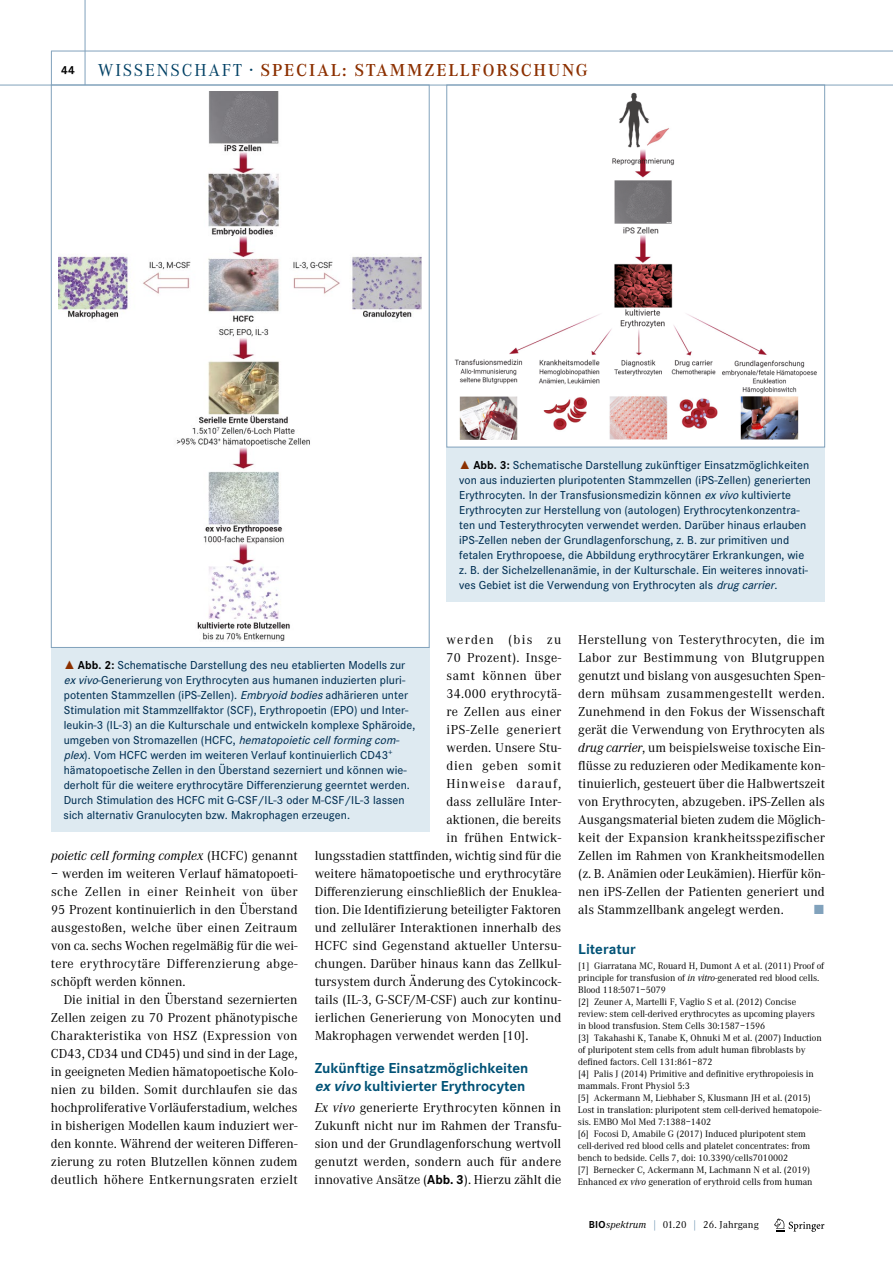
<style>
.page{position:relative;width:893px;height:1263px;background:#fff}
.page>*{position:absolute;margin:0;border:0;box-sizing:border-box;transform-origin:0 0}
.t1{font:600 18px "Corporate A";letter-spacing:.1em;color:#8c3000}
.t2{font:700 15px/18px "Corporate S";color:#005276}
.t3{font:13.5px/18px "Corporate A";letter-spacing:.005em;color:#000;text-align:justify}
.t4{font:italic 13.5px "Corporate A";letter-spacing:.005em;color:#000}
.t5{font:13.5px "Corporate A";letter-spacing:.025em;color:#000}
.t6{font:13.5px "Corporate A";letter-spacing:.035em;color:#000}
.t7{font:13.5px "Corporate A";letter-spacing:.03em;color:#000}
.t8{font:13.5px "Corporate A";letter-spacing:.07em;color:#000}
.t9{font:13.5px "Corporate A";letter-spacing:.05em;color:#000}
.t10{font:13.5px "Corporate A";letter-spacing:.09em;color:#000}
.t11{font:13.5px "The Sans Expert";color:#81a2bc}
.t12{font:500 12px/15px "Corporate S";letter-spacing:.005em;color:#002f53}
.t13{font:700 12px "Corporate S";color:#000}
.t14{font:10.5px "Corporate A";letter-spacing:.015em;color:#000}
.t15{font:9.75px/12px "Corporate A";color:#000}
.s1{font-weight:400;color:#004064}
.s2{font-family:"The Sans Expert";font-weight:400;color:#8c3000}
.s3{font-weight:700;color:#000}
.s4{font-style:italic}
.s5{font-family:"Corporate S";font-weight:700}
.s6{font-style:normal}
.s7{color:#628caa}
</style>
<div class="page">
<hr style="left:0;top:85px;width:893px;height:1px;background:#81a2bc">
<hr style="left:51px;top:51px;width:842px;height:1px;background:#81a2bc">
<hr style="left:85px;top:0;width:1px;height:85px;background:#81a2bc">
<hr style="left:51px;top:51px;width:1px;height:34px;background:#81a2bc">
<svg style="left:774px;top:1218px;width:50px;height:14px"></svg>
<div style="left:446px;top:447px;width:379px;height:155px;background:#deeaf1"></div>
<img style="left:454px;top:93px;width:363px;height:346px">
<div style="left:446px;top:85px;width:379px;height:362px;border:1px solid #81a2bc"></div>
<div style="left:51px;top:648px;width:378px;height:184px;background:#deeaf1"></div>
<img style="left:59px;top:91px;width:363px;height:550px">
<p class="t13" style="left:61px;top:63px;width:15px">44</p>
<h1 class="t1" style="left:98px;top:60px;width:491px"><span class="s1">WISSENSCHAFT ·</span> SPECIAL: STAMMZELLFORSCHUNG</h1>
<p class="t12" style="left:459px;top:458px;width:354px"><span class="s2">˚</span> <span class="s3">Abb. 3:</span> Schematische Darstellung zukünftiger Einsatzmöglichkeiten von aus induzierten pluripotenten Stammzellen (iPS-Zellen) generierten Erythrocyten. In der Transfusionsmedizin können <span class="s4">exvivo</span>kultivierte Erythrocyten zur Herstellung von (autologen) Erythrocytenkonzentra&shy;ten und Testerythrocyten verwendet werden. Darüber hinaus erlauben iPS-Zellen neben der Grundlagenforschung, z. B. zur primitiven und fetalen Erythropoese, die Abbildung erythrocytärer Erkrankungen, wie z. B. der Sichelzellenanämie, in der Kulturschale. Ein weiteres innovati&shy;ves Gebiet ist die Verwendung von Erythrocyten als <span class="s4">drugcarrier</span>.</p>
<p class="t10" style="left:446px;top:632px;width:116px">werden (bis zu</p>
<p class="t5" style="left:446px;top:650px;width:116px">70 Prozent). Insge-</p>
<p class="t6" style="left:446px;top:668px;width:116px">samt können über</p>
<p class="t3" style="left:446px;top:685px;width:116px">34.000 erythrocytä-</p>
<p class="t5" style="left:446px;top:704px;width:116px">re Zellen aus einer</p>
<p class="t6" style="left:446px;top:722px;width:116px">iPS-Zelle generiert</p>
<p class="t3" style="left:446px;top:739px;width:116px">werden. Unsere Stu-</p>
<p class="t9" style="left:446px;top:758px;width:116px">dien geben somit</p>
<p class="t8" style="left:446px;top:776px;width:116px">Hinweise darauf,</p>
<p class="t3" style="left:446px;top:793px;width:116px">dass zelluläre Inter-</p>
<p class="t3" style="left:446px;top:811px;width:116px">aktionen, die bereits</p>
<p class="t7" style="left:446px;top:830px;width:116px">in frühen Entwick-</p>
<p class="t3" style="left:315px;top:847px;width:248px">lungsstadien stattfinden, wichtig sind für die</p>
<p class="t3" style="left:315px;top:865px;width:248px">weitere hämatopoetische und erythrocytäre</p>
<p class="t3" style="left:315px;top:883px;width:248px">Differenzierung einschließlich der Enuklea-</p>
<p class="t3" style="left:315px;top:901px;width:248px">tion. Die Identifizierung beteiligter Faktoren</p>
<p class="t3" style="left:315px;top:919px;width:248px">und zellulärer Interaktionen innerhalb des</p>
<p class="t3" style="left:315px;top:937px;width:248px">HCFC sind Gegenstand aktueller Untersu-</p>
<p class="t3" style="left:315px;top:955px;width:248px">chungen. Darüber hinaus kann das Zellkul-</p>
<p class="t3" style="left:315px;top:973px;width:248px">tursystem durch Änderung des Cytokincock-</p>
<p class="t3" style="left:315px;top:991px;width:248px">tails (IL-3, G-SCF/M-CSF) auch zur kontinu-</p>
<p class="t3" style="left:315px;top:1009px;width:248px">ierlichen Generierung von Monocyten und</p>
<p class="t3" style="left:315px;top:1027px;width:215px">Makrophagen verwendet werden [10].</p>
<p class="t2" style="left:315px;top:1060px;width:215px">Zukünftige Einsatzmöglichkeiten <span class="s4">exvivo</span> kultivierter Erythrocyten</p>
<p class="t3" style="left:315px;top:1099px;width:248px"><span class="s4">Ex vivo</span> generierte Erythrocyten können in Zukunft nicht nur im Rahmen der Transfu&shy;sion und der Grundlagenforschung wertvoll genutzt werden, sondern auch für andere innovative Ansätze (<span class="s5">Abb. 3</span>). Hierzu zählt die</p>
<p class="t12" style="left:64px;top:658px;width:353px"><span class="s2">˚</span> <span class="s3">Abb. 2:</span> Schematische Darstellung des neu etablierten Modells zur <span class="s4">exvivo</span>-Generierung von Erythrocyten aus humanen induzierten pluri&shy;potenten Stammzellen (iPS-Zellen). <span class="s4">Embryoidbodies</span>adhärieren unter Stimulation mit Stammzellfaktor (SCF), Erythropoetin (EPO) und Inter&shy;leukin-3 (IL-3) an die Kulturschale und entwickeln komplexe Sphäroide, umgeben von Stromazellen (HCFC, <span class="s4">hematopoieticcellformingcom&shy;plex</span>). Vom HCFC werden im weiteren Verlauf kontinuierlich CD43<sup>+ </sup>hämatopoetische Zellen in den Überstand sezerniert und können wie&shy;derholt für die weitere erythrocytäre Differenzierung geerntet werden.<br>Durch Stimulation des HCFC mit G-CSF/IL-3 oder M-CSF/IL-3 lassen sich alternativ Granulocyten bzw. Makrophagen erzeugen.</p>
<p class="t4" style="left:51px;top:848px;width:248px">poietic cell forming complex <span class="s6">(HCFC) genannt</span></p>
<p class="t3" style="left:51px;top:865px;width:248px">– werden im weiteren Verlauf hämatopoeti&shy;sche Zellen in einer Reinheit von über 95 Prozent kontinuierlich in den Überstand ausgestoßen, welche über einen Zeitraum von ca. sechs Wochen regelmäßig für die wei&shy;tere erythrocytäre Differenzierung abge&shy;schöpft werden können.</p>
<p class="t3" style="left:51px;top:991px;width:248px;text-indent:13px">Die initial in den Überstand sezernierten Zellen zeigen zu 70 Prozent phänotypische Charakteristika von HSZ (Expression von CD43, CD34 und CD45) und sind in der Lage, in geeigneten Medien hämatopoetische Kolo&shy;nien zu bilden. Somit durchlaufen sie das hochproliferative Vorläuferstadium, welches in bisherigen Modellen kaum induziert wer&shy;den konnte. Während der weiteren Differen&shy;zierung zu roten Blutzellen können zudem deutlich höhere Entkernungsraten erzielt</p>
<p class="t3" style="left:578px;top:631px;width:248px">Herstellung von Testerythrocyten, die im Labor zur Bestimmung von Blutgruppen genutzt und bislang von ausgesuchten Spen&shy;dern mühsam zusammengestellt werden.<br>Zunehmend in den Fokus der Wissenschaft gerät die Verwendung von Erythrocyten als <span class="s4">drug carrier</span>, um beispielsweise toxische Ein&shy;flüsse zu reduzieren oder Medikamente kon&shy;tinuierlich, gesteuert über die Halbwertszeit von Erythrocyten, abzugeben. iPS-Zellen als Ausgangsmaterial bieten zudem die Möglich&shy;keit der Expansion krankheitsspezifischer Zellen im Rahmen von Krankheitsmodellen (z. B. Anämien oder -Leukämien). Hierfür kön&shy;nen iPS-Zellen der Patienten generiert und als Stammzellbank angelegt werden.</p>
<p class="t11" style="left:813px;top:898px;width:13px">ó</p>
<p class="t2" style="left:578px;top:940px;width:59px">Literatur</p>
<p class="t15" style="left:578px;top:960px;width:248px">[1] Giarratana MC, Rouard H, Dumont A et al. (2011) Proof of principle for transfusion of <span class="s4">in vitro</span>-generated red blood cells.<br>Blood 118:5071–5079<br>[2] Zeuner A, Martelli F, Vaglio S et al. (2012) Concise review: stem cell-derived erythrocytes as upcoming players in blood transfusion. Stem Cells 30:1587–1596<br>[3] Takahashi K, Tanabe K, Ohnuki M et al. (2007) Induction of pluripotent stem cells from adult human fibroblasts by defined factors. Cell 131:861–872<br>[4] Palis J (2014) Primitive and definitive erythropoiesis in mammals. Front Physiol 5:3<br>[5] Ackermann M, Liebhaber S, Klusmann JH et al. (2015)<br>Lost in translation: pluripotent stem cell-derived hematopoie&shy;sis. EMBO Mol Med 7:1388–1402<br>[6] Focosi D, Amabile G (2017) Induced pluripotent stem cell-derived red blood cells and platelet concentrates: from bench to bedside. Cells 7, doi: 10.3390/cells7010002<br>[7] Bernecker C, Ackermann M, Lachmann N et al. (2019)<br>Enhanced <span class="s4">ex vivo</span> generation of erythroid cells from human</p>
<p class="t14" style="left:589px;top:1219px;width:172px"><span class="s5">BIO</span><span class="s4">spektrum</span> <span class="s7">|</span> 01.20 <span class="s7">|</span> 26. Jahrgang</p>
</div>
